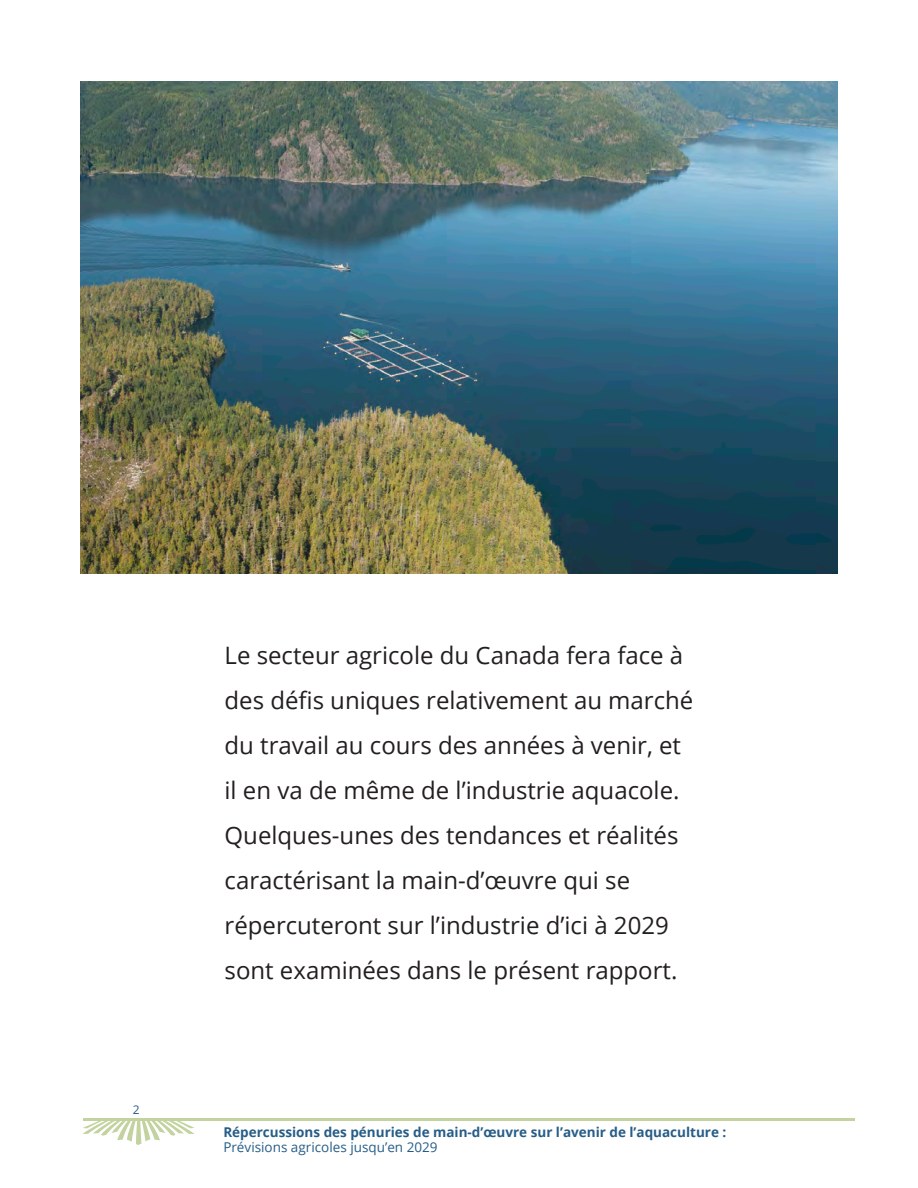
<style>
.page{position:relative;width:918px;height:1188px;background:#fff}
.page>*{position:absolute;margin:0;border:0;box-sizing:border-box;transform-origin:0 0}
.t1{font:24px/45px "Open Sans";color:#231f20}
.t2{font:700 13.5px "Open Sans";color:#265d87}
.t3{font:13.5px "Open Sans";color:#265d87}
.t4{font:12px "Open Sans";color:#265d87}
</style>
<div class="page">
<svg style="left:82px;top:1121px;width:113px;height:24px"></svg>
<hr style="left:83px;top:1118px;width:772px;height:3px;background:#c3d3a0">
<img style="left:80px;top:81px;width:758px;height:493px">
<p class="t4" style="left:133px;top:1102px;width:8px">2</p>
<p class="t1" style="left:225px;top:633px;width:470px">Le secteur agricole du Canada fera face à des défis uniques relativement au marché du travail au cours des années à venir, et il en va de même de l’industrie aquacole.<br>Quelques-unes des tendances et réalités caractérisant la main-d’œuvre qui se répercuteront sur l’industrie d’ici à 2029 sont examinées dans le présent rapport.</p>
<p class="t2" style="left:223px;top:1123px;width:505px">Répercussions des pénuries de main-d’œuvre sur l’avenir de l’aquaculture :</p>
<p class="t3" style="left:223px;top:1138px;width:216px">Prévisions agricoles jusqu’en 2029</p>
</div>
